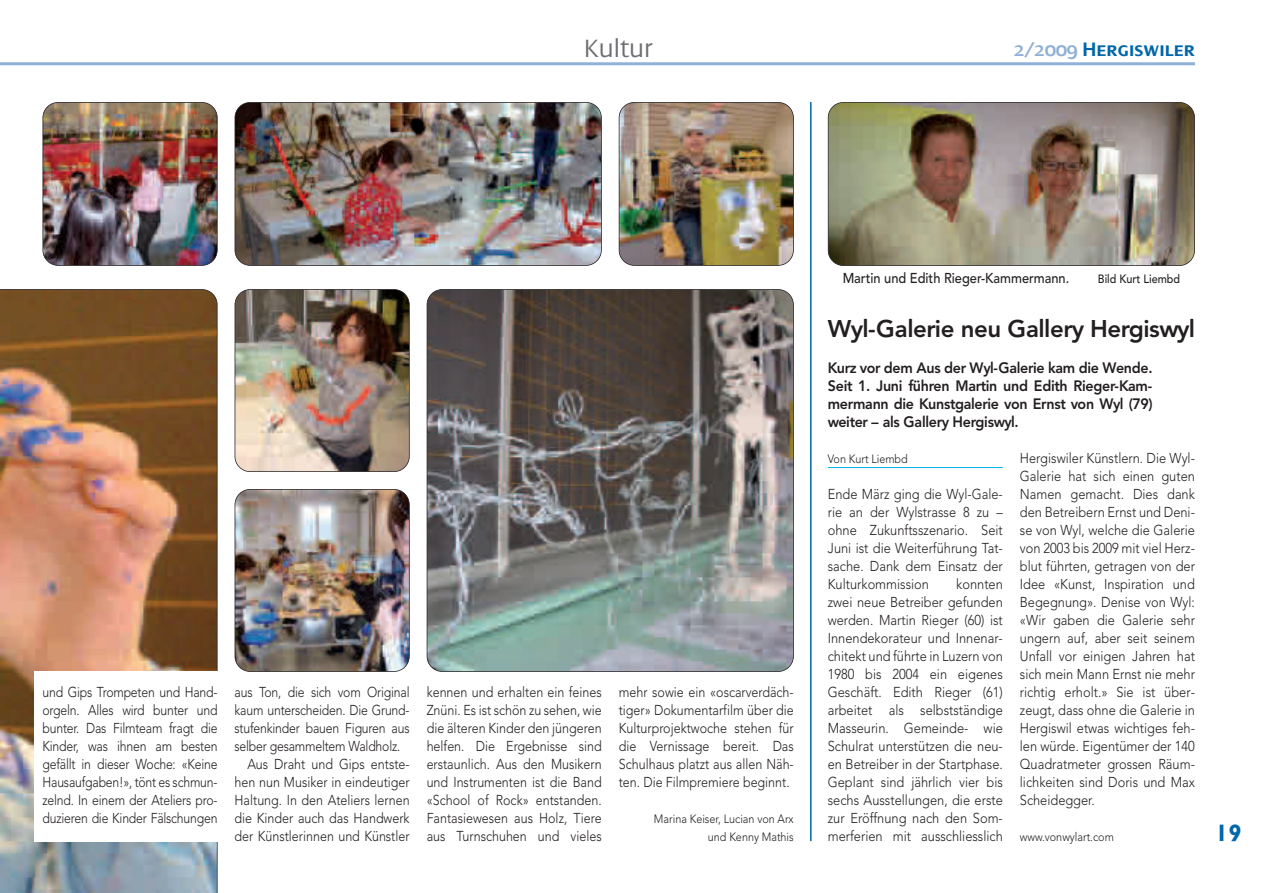
<style>
.page{position:relative;width:1263px;height:893px;background:#fff}
.page>*{position:absolute;margin:0;border:0;box-sizing:border-box;transform-origin:0 0}
.t1{font:300 27px "Dialog";color:#6c6d70}
.t2{font:800 24px "Avenir";letter-spacing:-.02em;color:#231f20}
.t3{font:700 24px "Gill Sans";color:#0067ab}
.t4{font:21px "Dialog Semi Bold SC";color:#0067ab}
.t5{font:800 15px/18px "Avenir";letter-spacing:-.02em;color:#231f20;text-align:justify;scale:.95 1}
.t6{font:300 14.25px/18px "Avenir";color:#231f20;text-align:justify;scale:.9 1}
.t7{font:300 14.25px/18px "Avenir";color:#231f20;text-align:justify;scale:.88 1}
.t8{font:300 14.25px/18px "Avenir";color:#231f20;text-align:justify;scale:.86 1}
.t9{font:500 14.25px "Avenir";color:#231f20;scale:.9 1}
.t10{font:300 12px/18px "Avenir";color:#231f20;text-align:right;scale:.9 1}
.t11{font:500 12px "Avenir";color:#231f20;scale:.9 1}
.s1{color:#8fb0d8}
</style>
<div class="page">
<img style="left:0;top:289px;width:218px;height:604px">
<img style="left:828px;top:102px;width:366px;height:164px;border-radius:15px">
<div style="left:828px;top:102px;width:367px;height:164px;border:2px solid #231f20;border-radius:16px"></div>
<hr style="left:0;top:62px;width:1195px;height:3px;background:#8fb0d8">
<hr style="left:828px;top:467px;width:175px;height:1px;background:#00aeef">
<div style="left:34px;top:671px;width:188px;height:170px;background:#fff"></div>
<hr style="left:810px;top:102px;width:1px;height:739px;background:#0067ab">
<img style="left:235px;top:102px;width:366px;height:163px;border-radius:15px">
<div style="left:235px;top:102px;width:367px;height:164px;border:2px solid #231f20;border-radius:16px"></div>
<img style="left:427px;top:290px;width:366px;height:381px;border-radius:15px">
<div style="left:427px;top:289px;width:367px;height:383px;border:2px solid #231f20;border-radius:16px"></div>
<img style="left:235px;top:290px;width:174px;height:182px;border-radius:15px">
<div style="left:235px;top:289px;width:175px;height:183px;border:2px solid #231f20;border-radius:16px"></div>
<img style="left:235px;top:489px;width:174px;height:182px;border-radius:15px">
<div style="left:235px;top:489px;width:175px;height:183px;border:2px solid #231f20;border-radius:16px"></div>
<img style="left:43px;top:102px;width:174px;height:163px;border-radius:15px">
<div style="left:43px;top:102px;width:175px;height:164px;border:2px solid #231f20;border-radius:16px"></div>
<img style="left:619px;top:102px;width:174px;height:163px;border-radius:15px">
<div style="left:619px;top:102px;width:175px;height:164px;border:2px solid #231f20;border-radius:16px"></div>
<h1 class="t1" style="left:584px;top:32px;width:71px">Kultur</h1>
<h3 class="t4" style="left:1014px;top:37px;width:183px"><span class="s1">2/2009</span> Hergiswiler</h3>
<p class="t8" style="left:43px;top:684px;width:205px">und Gips Trompeten und Hand&shy;orgeln. Alles wird bunter und bunter. Das Filmteam fragt die Kinder, was ihnen am besten gefällt in dieser Woche: «Keine Hausaufgaben!», tönt es schmun&shy;zelnd. In einem der Ateliers pro&shy;duzieren die Kinder Fälschungen</p>
<p class="t8" style="left:235px;top:684px;width:205px">aus Ton, die sich vom Original</p>
<p class="t8" style="left:235px;top:702px;width:205px">kaum unterscheiden. Die Grund-</p>
<p class="t8" style="left:235px;top:720px;width:205px">stufenkinder bauen Figuren aus</p>
<p class="t8" style="left:235px;top:738px;width:194px">selber gesammeltem Waldholz.</p>
<p class="t7" style="left:247px;top:756px;width:186px">Aus Draht und Gips entste-</p>
<p class="t7" style="left:235px;top:774px;width:200px">hen nun Musiker in eindeutiger</p>
<p class="t7" style="left:235px;top:792px;width:200px">Haltung. In den Ateliers lernen</p>
<p class="t7" style="left:235px;top:810px;width:200px">die Kinder auch das Handwerk</p>
<p class="t7" style="left:235px;top:828px;width:200px">der Künstlerinnen und Künstler</p>
<p class="t7" style="left:427px;top:684px;width:200px">kennen und erhalten ein feines Znüni. Es ist schön zu sehen, wie die älteren Kinder den jüngeren helfen. Die Ergebnisse sind erstaunlich. Aus den Musikern und Instrumenten ist die Band «School of Rock» entstanden.<br>Fantasiewesen aus Holz, Tiere aus Turnschuhen und vieles</p>
<p class="t7" style="left:619px;top:684px;width:200px">mehr sowie ein «oscarverdäch&shy;tiger» Dokumentarfilm über die Kulturprojektwoche stehen für die Vernissage bereit. Das Schulhaus platzt aus allen Näh&shy;ten. Die Filmpremiere beginnt.</p>
<p class="t10" style="left:654px;top:811px;width:157px">Marina Keiser, Lucian von Arx und Kenny Mathis</p>
<p class="t9" style="left:843px;top:272px;width:253px">Martin und Edith Rieger-Kammermann.</p>
<p class="t11" style="left:1098px;top:274px;width:93px">Bild Kurt Liembd</p>
<h2 class="t2" style="left:828px;top:319px;width:369px">Wyl-Galerie neu Gallery Hergiswyl</h2>
<p class="t5" style="left:828px;top:360px;width:343px">Kurz vor dem Aus der Wyl-Galerie kam die Wende.<br>Seit 1. Juni führen Martin und Edith Rieger-Kam&shy;mermann die Kunstgalerie von Ernst von Wyl (79) weiter – als Gallery Hergiswyl.</p>
<p class="t10" style="left:828px;top:451px;width:90px">Von Kurt Liembd</p>
<p class="t6" style="left:828px;top:486px;width:196px">Ende März ging die Wyl-Gale&shy;rie an der Wylstrasse 8 zu – ohne Zukunftsszenario. Seit Juni ist die Weiterführung Tat&shy;sache. Dank dem Einsatz der Kulturkommission</p>
<p class="t6" style="left:828px;top:576px;width:196px;text-indent:128px">konnten zwei neue Betreiber gefunden werden. Martin Rieger (60) ist Innendekorateur und Innenar&shy;chitekt und führte in Luzern von 1980 bis 2004 ein eigenes Geschäft. Edith Rieger (61) arbeitet als selbstständige Masseurin. Gemeinde- wie Schulrat unterstützen die neu&shy;en Betreiber in der Startphase.<br>Geplant sind jährlich vier bis sechs Ausstellungen, die erste zur Eröffnung nach den Som&shy;merferien mit ausschliesslich</p>
<p class="t6" style="left:1020px;top:450px;width:196px">Hergiswiler Künstlern. Die Wyl-Galerie hat sich einen guten Namen gemacht. Dies dank den Betreibern Ernst und Deni&shy;se von Wyl, welche die Galerie von 2003 bis 2009 mit viel Herz&shy;blut führten, getragen von der Idee «Kunst, Inspiration und Begegnung». Denise von Wyl: «Wir gaben die Galerie sehr ungern auf, aber seit seinem Unfall vor einigen Jahren hat sich mein Mann Ernst nie mehr richtig erholt.» Sie ist über&shy;zeugt, dass ohne die Galerie in Hergiswil etwas wichtiges feh&shy;len würde. Eigentümer der 140<br>Quadratmeter grossen Räum&shy;lichkeiten sind Doris und Max Scheidegger.</p>
<p class="t10" style="left:1020px;top:829px;width:106px">www.vonwylart.com</p>
<h2 class="t3" style="left:1215px;top:823px;width:28px">19</h2>
</div>
